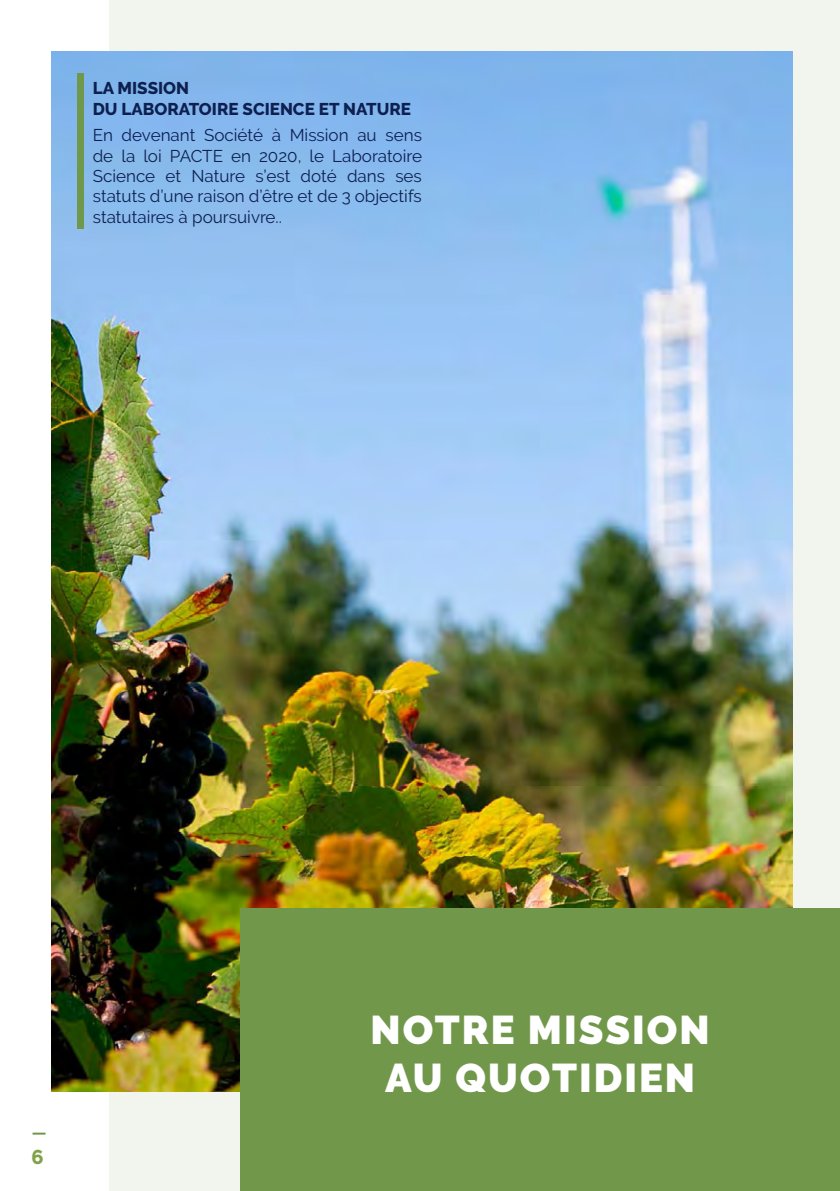
<style>
.page{position:relative;width:840px;height:1191px;background:#fff}
.page>*{position:absolute;margin:0;border:0;box-sizing:border-box;transform-origin:0 0}
.t1{font:900 40px/48px "Raleway";letter-spacing:.05em;color:#fff;text-align:center}
.t2{font:800 20px "Raleway";color:#7fa249}
.t3{font:17px/20.4px "Raleway";color:#0e2050;text-align:justify}
.t4{font:800 17px/20.4px "Raleway";color:#0e2050}
</style>
<div class="page">
<svg style="left:33px;top:1132px;width:13px;height:2px"></svg>
<div style="left:109px;top:0;width:730px;height:1191px;background:#f2f5ed"></div>
<img style="left:51px;top:52px;width:740px;height:1039px">
<div style="left:240px;top:908px;width:599px;height:283px;background:#71984a"></div>
<div style="left:77px;top:74px;width:6px;height:155px;background:#70984b"></div>
<p class="t4" style="left:93px;top:78px;width:320px">LA MISSION<br>DU LABORATOIRE SCIENCE ET NATURE</p>
<p class="t3" style="left:93px;top:125px;width:330px">En devenant Société à Mission au sens de la loi PACTE en 2020, le Laboratoire Science et Nature s’est doté dans ses statuts d’une raison d’être et de 3 objectifs statutaires à poursuivre..</p>
<p class="t2" style="left:31px;top:1145px;width:14px">6</p>
<h1 class="t1" style="left:370px;top:1006px;width:340px">NOTRE MISSION<br>AU QUOTIDIEN</h1>
</div>
